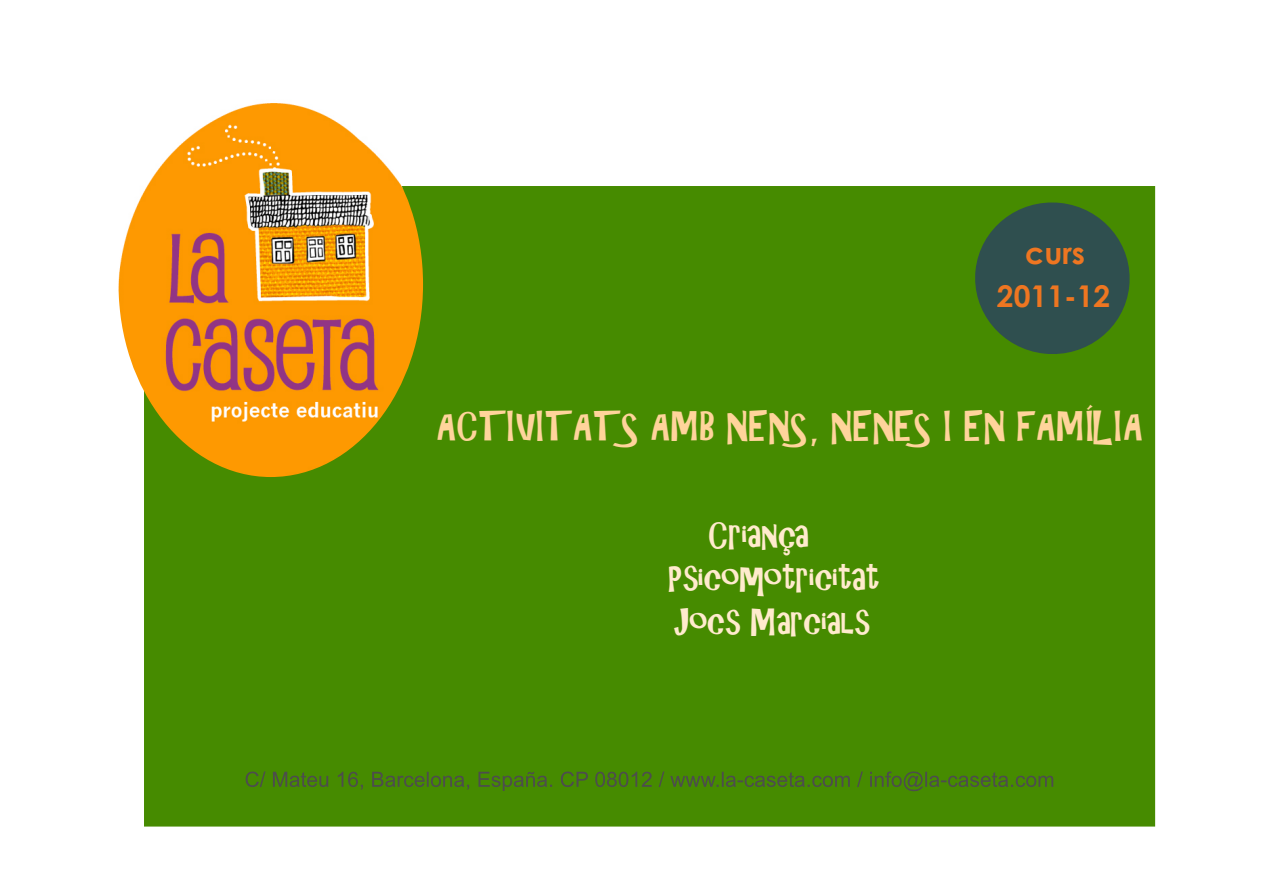
<style>
.page{position:relative;width:1263px;height:893px;background:#fff}
.page>*{position:absolute;margin:0;border:0;box-sizing:border-box;transform-origin:0 0}
.t1{font:37.5px "ARCHRISTY";color:#ffd49b}
.t2{font:34.5px/43.2px "ARCHRISTY";color:#ffebcd}
.t3{font:700 30px/43.2px "Century Gothic";color:#ee7621;text-align:center}
</style>
<div class="page">
<div style="left:144px;top:186px;width:1011px;height:641px;background:#468b00"></div>
<svg style="left:246px;top:771px;width:20px;height:16px"></svg>
<svg style="left:273px;top:772px;width:55px;height:15px"></svg>
<svg style="left:338px;top:772px;width:25px;height:18px"></svg>
<svg style="left:372px;top:772px;width:97px;height:18px"></svg>
<svg style="left:478px;top:772px;width:74px;height:19px"></svg>
<svg style="left:561px;top:771px;width:27px;height:16px"></svg>
<svg style="left:595px;top:772px;width:57px;height:15px"></svg>
<svg style="left:659px;top:771px;width:5px;height:16px"></svg>
<svg style="left:670px;top:772px;width:180px;height:15px"></svg>
<svg style="left:857px;top:771px;width:6px;height:16px"></svg>
<svg style="left:870px;top:771px;width:183px;height:20px"></svg>
<img style="left:118px;top:92px;width:305px;height:385px;border-radius:50%">
<svg style="left:975px;top:202px;width:155px;height:152px"></svg>
<p class="t3" style="left:997px;top:231px;width:115px">curs<br>2011-12</p>
<p class="t1" style="left:437px;top:404px;width:708px">ACTIVITATS AMB NENS, NENES I EN FAMÍLIA</p>
<p class="t2" style="left:669px;top:515px;width:213px;text-indent:41px">Criança<br>Psicomotricitat<br>Jocs Marcials</p>
</div>
